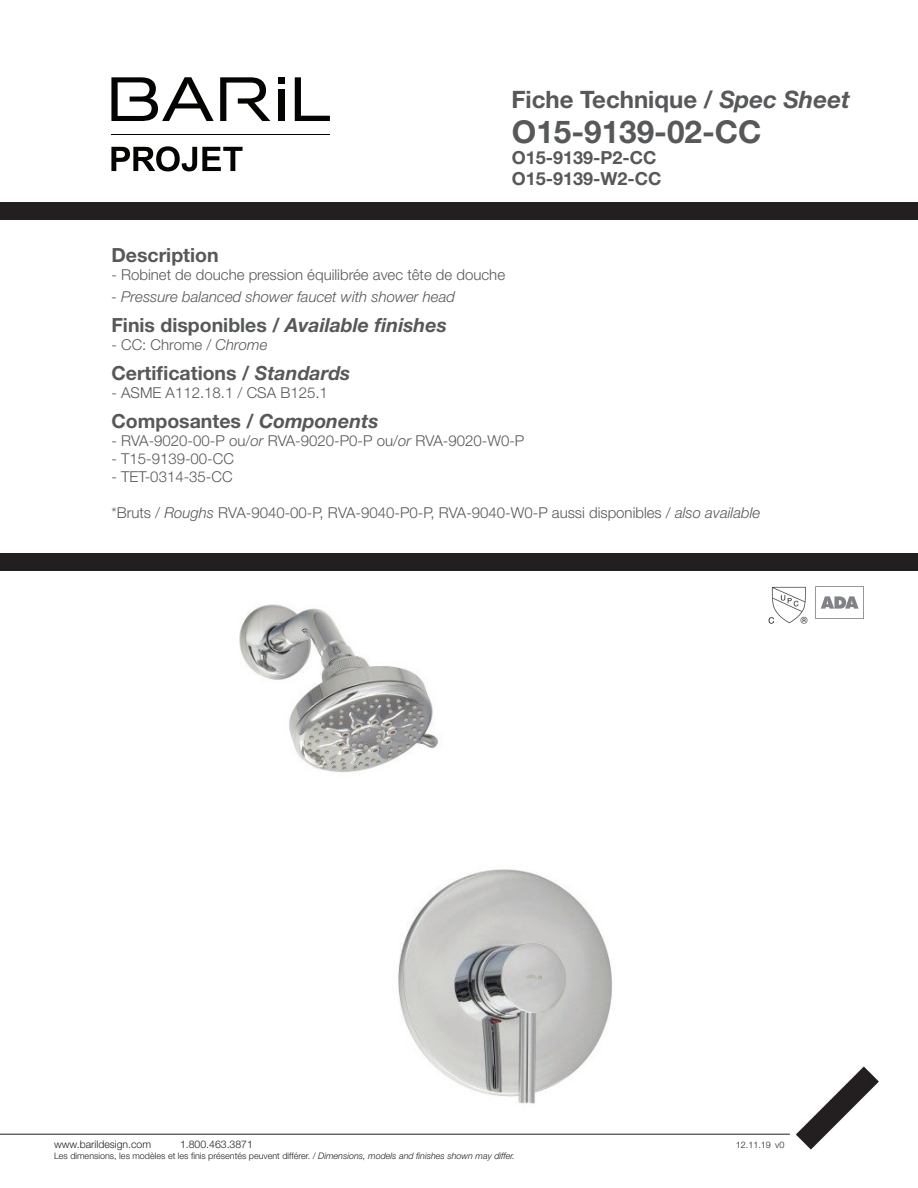
<style>
.page{position:relative;width:918px;height:1188px;background:#fff}
.page>*{position:absolute;margin:0;border:0;box-sizing:border-box;transform-origin:0 0}
.t1{font:700 31.5px "Helvetica Neue LT Std";color:#57585a}
.t2{font:700 24px "Helvetica Neue LT Std";color:#57585a}
.t3{font:700 19.5px "Helvetica Neue LT Std";color:#57585a}
.t4{font:700 18px "Helvetica Neue LT Std";color:#57585a}
.t5{font:300 15px "Helvetica Neue LT Std";color:#57585a}
.t6{font:italic 300 15px "Helvetica Neue LT Std";color:#57585a}
.t7{font:300 10.5px "Helvetica Neue LT Std";color:#231f20}
.t8{font:300 9px "Helvetica Neue LT Std";color:#231f20}
.s1{font-style:italic}
</style>
<div class="page">
<hr style="left:0;top:1134px;width:790px;height:1px;background:#231f20">
<svg style="left:796px;top:1066px;width:83px;height:84px"></svg>
<hr style="left:111px;top:134px;width:219px;height:1px;background:#040503">
<div style="left:278px;top:77px;width:6px;height:7px;background:#040503"></div>
<div style="left:278px;top:90px;width:6px;height:31px;background:#040503"></div>
<svg style="left:295px;top:77px;width:35px;height:44px"></svg>
<svg style="left:220px;top:77px;width:50px;height:44px"></svg>
<svg style="left:111px;top:77px;width:103px;height:44px"></svg>
<svg style="left:111px;top:146px;width:132px;height:25px"></svg>
<div style="left:0;top:202px;width:918px;height:18px;background:#231f20"></div>
<div style="left:0;top:553px;width:918px;height:17px;background:#231f20"></div>
<svg style="left:815px;top:586px;width:49px;height:33px"></svg>
<img style="left:768px;top:586px;width:40px;height:38px">
<img style="left:239px;top:604px;width:373px;height:500px">
<h2 class="t2" style="left:511px;top:85px;width:340px">Fiche Technique / <span class="s1">Spec Sheet</span></h2>
<p class="t1" style="left:512px;top:113px;width:251px">O15-9139-02-CC</p>
<p class="t4" style="left:512px;top:147px;width:146px">O15-9139-P2-CC</p>
<p class="t4" style="left:512px;top:168px;width:151px">O15-9139-W2-CC</p>
<p class="t3" style="left:111px;top:243px;width:109px">Description</p>
<p class="t5" style="left:111px;top:265px;width:395px">- Robinet de douche pression équilibrée avec tête de douche</p>
<p class="t6" style="left:111px;top:288px;width:345px">- Pressure balanced shower faucet with shower head</p>
<p class="t3" style="left:111px;top:313px;width:337px">Finis disponibles / <span class="s1">Available finishes</span></p>
<p class="t5" style="left:111px;top:336px;width:158px">- CC: Chrome / <span class="s1">Chrome</span></p>
<p class="t3" style="left:111px;top:361px;width:241px">Certifications / <span class="s1">Standards</span></p>
<p class="t5" style="left:111px;top:384px;width:218px">- ASME A112.18.1 / CSA B125.1</p>
<p class="t3" style="left:111px;top:409px;width:269px">Composantes / <span class="s1">Components</span></p>
<p class="t5" style="left:111px;top:432px;width:414px">- RVA-9020-00-P ou/<span class="s1">or</span> RVA-9020-P0-P ou/<span class="s1">or</span> RVA-9020-W0-P</p>
<p class="t5" style="left:111px;top:450px;width:124px">- T15-9139-00-CC</p>
<p class="t5" style="left:111px;top:468px;width:123px">- TET-0314-35-CC</p>
<p class="t5" style="left:111px;top:504px;width:650px">*Bruts / <span class="s1">Roughs</span> RVA-9040-00-P, RVA-9040-P0-P, RVA-9040-W0-P aussi disponibles / <span class="s1">also available</span></p>
<p class="t7" style="left:54px;top:1138px;width:99px">www.barildesign.com</p>
<p class="t7" style="left:180px;top:1138px;width:74px">1.800.463.3871</p>
<p class="t8" style="left:736px;top:1139px;width:37px">12.11.19</p>
<p class="t8" style="left:54px;top:1150px;width:463px">Les dimensions, les modèles et les finis présentés peuvent différer. / <span class="s1">Dimensions, models and finishes shown may differ.</span></p>
<p class="t8" style="left:775px;top:1140px;width:11px">v0</p>
</div>
